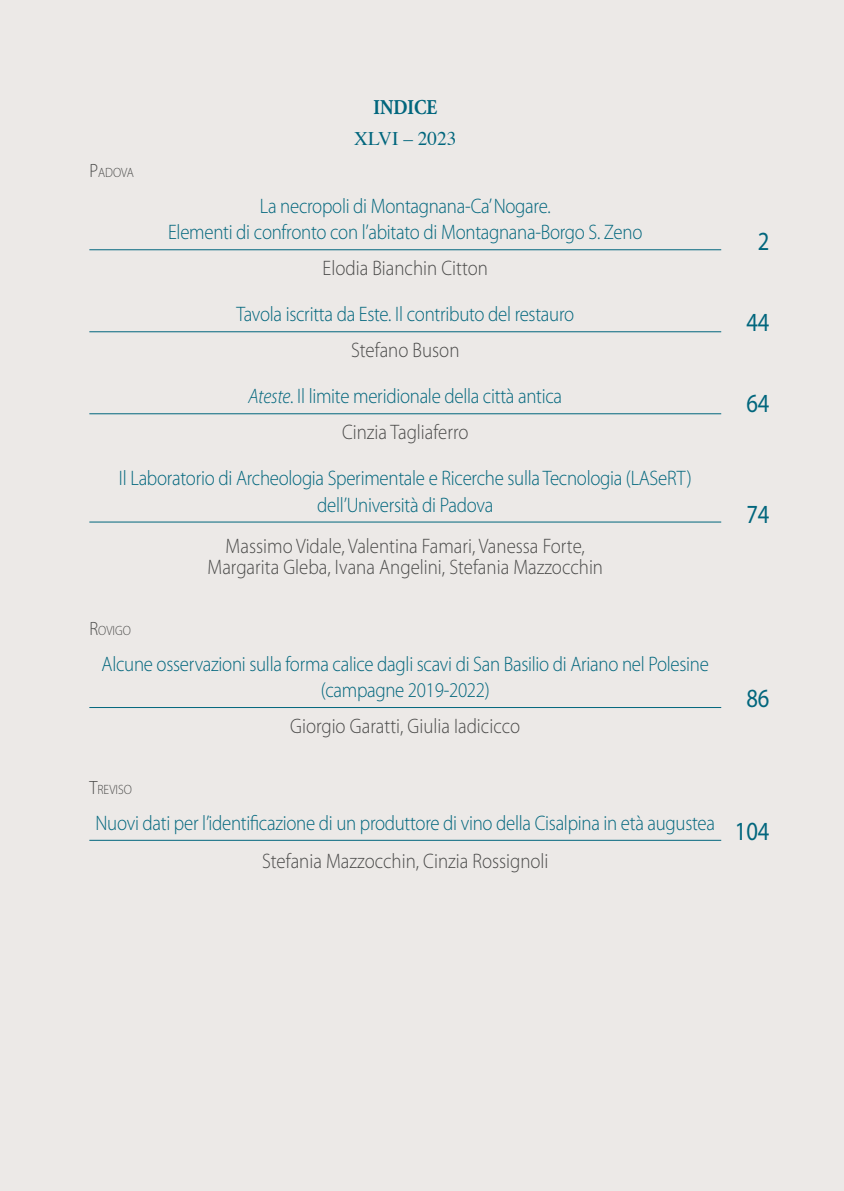
<style>
.page{position:relative;width:844px;height:1191px;background:#fff}
.page>*{position:absolute;margin:0;border:0;box-sizing:border-box;transform-origin:0 0}
.t1{font:26.25px "Myriad Pro";color:#01667d;scale:.86 1}
.t2{font:300 21px/26.2px "Myriad Pro";letter-spacing:-.015em;color:#01667d;text-align:center;scale:.9 1}
.t3{font:300 21px/21px "Myriad Pro";color:#4a4a49;text-align:center;scale:.9 1}
.t4{font:700 21px "Adobe Garamond Pro";color:#01667d;scale:.85 1}
.t5{font:19.25px "Times";color:#01667d}
.t6{font:300 13.47px "Myriad Pro";color:#4a4a49;scale:.9 1}
.s1{font-size:19.25px}
.s2{color:#4a4a49}
.s3{font-style:italic}
</style>
<div class="page">
<div style="left:0;top:0;width:843px;height:1191px;background:#ece9e7"></div>
<hr style="left:89px;top:249px;width:632px;height:1px;background:#01667d">
<hr style="left:89px;top:331px;width:632px;height:1px;background:#01667d">
<hr style="left:89px;top:413px;width:632px;height:1px;background:#01667d">
<hr style="left:89px;top:521px;width:632px;height:1px;background:#01667d">
<hr style="left:89px;top:707px;width:632px;height:1px;background:#01667d">
<hr style="left:89px;top:840px;width:632px;height:1px;background:#01667d">
<p class="t4" style="left:373px;top:96px;width:76px">INDICE</p>
<p class="t6" style="left:89px;top:164px;width:51px"><span class="s1">P</span>ADOVA</p>
<p class="t5" style="left:354px;top:121px;width:103px">XLVI – 2023</p>
<p class="t2" style="left:168px;top:193px;width:528px">La necropoli di Montagnana-Ca’ Nogare.<br>Elementi di confronto con l’abitato di Montagnana-Borgo S. Zeno</p>
<p class="t3" style="left:322px;top:258px;width:185px">Elodia Bianchin Citton</p>
<p class="t2" style="left:236px;top:301px;width:377px">Tavola iscritta da Este. Il contributo del restauro</p>
<p class="t2" style="left:248px;top:327px;width:350px;line-height:46px"><span class="s2">Stefano Buson<br></span><span class="s3">Ateste</span>. Il limite meridionale della città antica</p>
<p class="t3" style="left:342px;top:421px;width:142px">Cinzia Tagliaferro</p>
<p class="t2" style="left:119px;top:465px;width:637px">Il Laboratorio di Archeologia Sperimentale e Ricerche sulla Tecnologia (LASeRT) dell’Università di Padova</p>
<p class="t3" style="left:207px;top:535px;width:441px">Massimo Vidale, Valentina Famari, Vanessa Forte,<br>Margarita Gleba, Ivana Angelini, Stefania Mazzocchin</p>
<p class="t6" style="left:89px;top:622px;width:48px"><span class="s1">R</span>OVIGO</p>
<p class="t2" style="left:102px;top:650px;width:676px">Alcune osservazioni sulla forma calice dagli scavi di San Basilio di Ariano nel Polesine (campagne 2019-2022)</p>
<p class="t3" style="left:290px;top:715px;width:257px">Giorgio Garatti, Giulia Iadicicco</p>
<p class="t6" style="left:89px;top:781px;width:49px"><span class="s1">T</span>REVISO</p>
<p class="t2" style="left:95px;top:809px;width:689px">Nuovi dati per l’identificazione di un produttore di vino della Cisalpina in età augustea</p>
<p class="t3" style="left:262px;top:850px;width:320px">Stefania Mazzocchin, Cinzia Rossignoli</p>
<p class="t1" style="left:757px;top:225px;width:15px">2</p>
<p class="t1" style="left:746px;top:306px;width:28px">44</p>
<p class="t1" style="left:746px;top:387px;width:28px">64</p>
<p class="t1" style="left:746px;top:498px;width:28px">74</p>
<p class="t1" style="left:746px;top:682px;width:28px">86</p>
<p class="t1" style="left:734px;top:815px;width:42px">104</p>
</div>
